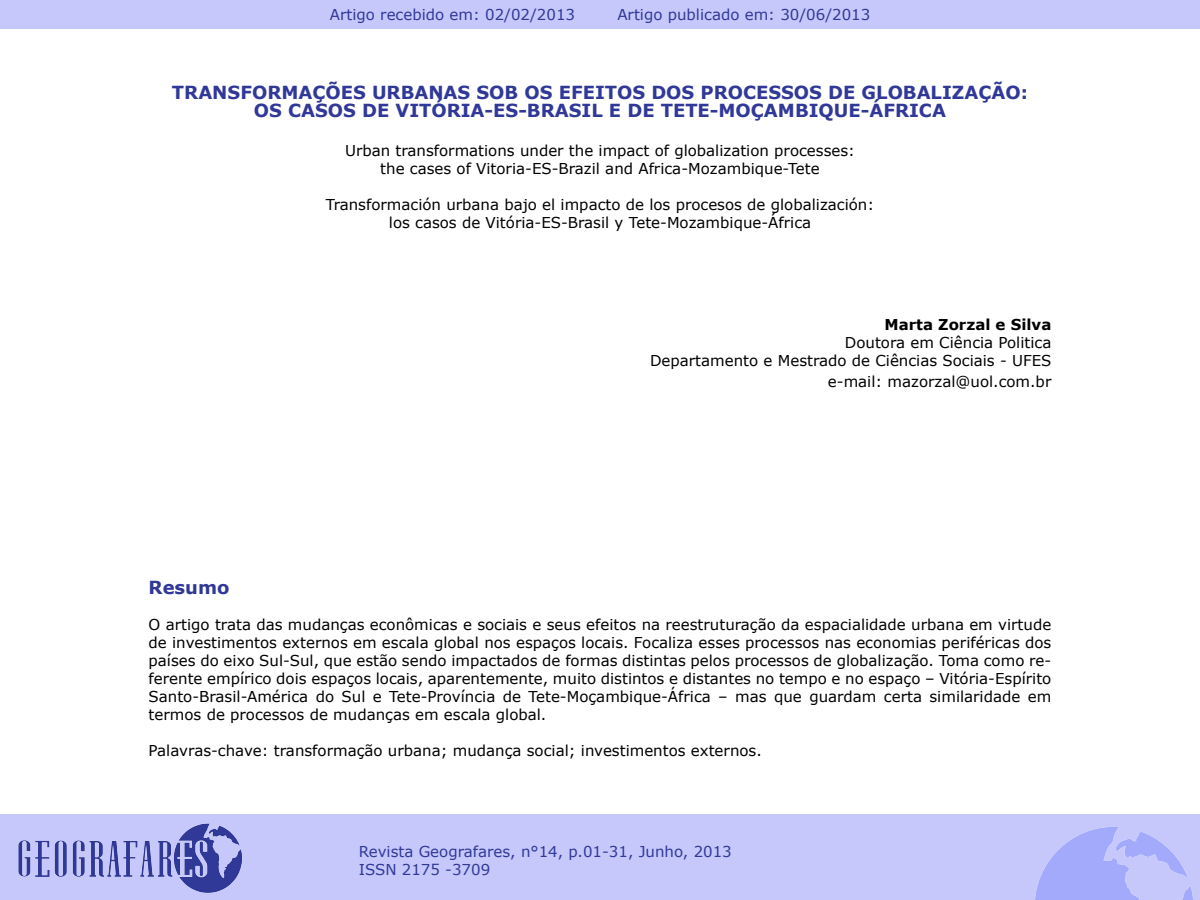
<style>
.page{position:relative;width:1200px;height:900px;background:#fff}
.page>*{position:absolute;margin:0;border:0;box-sizing:border-box;transform-origin:0 0}
.t1{font:700 18px/18px "Verdana";color:#303898;text-align:center}
.t2{font:15px/18px "Verdana";color:#000;text-align:center}
.t3{font:15px/18px "Verdana";color:#303898}
.t4{font:700 15px "Verdana";color:#000}
</style>
<div class="page">
<div style="left:0;top:814px;width:1200px;height:86px;background:#c6c8fb"></div>
<img style="left:1035px;top:827px;width:158px;height:73px">
<div style="left:0;top:0;width:1200px;height:28px;background:#c6c8fb"></div>
<img style="left:18px;top:823px;width:224px;height:70px">
<p class="t3" style="left:330px;top:5px;width:247px">Artigo recebido em: 02/02/2013</p>
<p class="t3" style="left:617px;top:5px;width:254px">Artigo publicado em: 30/06/2013</p>
<p class="t1" style="left:172px;top:83px;width:857px">TRANSFORMAÇÕES URBANAS SOB OS EFEITOS DOS PROCESSOS DE GLOBALIZAÇÃO:<br>OS CASOS DE VITÓRIA-ES-BRASIL E DE TETE-M OÇAMBIQUE-ÁFRICA</p>
<p class="t2" style="left:345px;top:142px;width:512px">Urban transformations under the impact of globalization processes: the cases of Vitoria-ES-Brazil and Africa-Mozambique-Tete</p>
<p class="t2" style="left:326px;top:196px;width:550px">Transformación urbana bajo el impacto de los procesos de globalización: los casos de Vitória-ES-Brasil y Tete-Mozambique-África</p>
<p class="t4" style="left:885px;top:314px;width:168px">M ARTA ZORZAL E SILVA</p>
<p class="t2" style="left:650px;top:334px;width:403px;text-align:right">Doutora em Ciência Politica<br>Departamento e Mestrado de Ciências Sociais - UFES</p>
<p class="t2" style="left:828px;top:373px;width:225px">e-mail: mazorzal@uol.com.br</p>
<p class="t1" style="left:149px;top:578px;width:82px">RESUMO</p>
<p class="t2" style="left:149px;top:616px;width:904px;text-align:justify">O artigo trata das mudanças econômicas e sociais e seus efeitos na reestruturação da espacialidade urbana em virtude de investimentos externos em escala global nos espaços locais. Focaliza esses processos nas economias periféricas dos países do eixo Sul-Sul, que estão sendo impactados de formas distintas pelos processos de globalização. Toma como re&shy;ferente empírico dois espaços locais, aparentemente, muito distintos e distantes no tempo e no espaço – Vitória-Espírito Santo-Brasil-América do Sul e Tete-Província de Tete-Moçambique-África – mas que guardam certa similaridade em termos de processos de mudanças em escala global.</p>
<p class="t2" style="left:149px;top:742px;width:615px">Palavras-chave: transformação urbana; mudança social; investimentos externos.</p>
<p class="t3" style="left:359px;top:843px;width:375px">Revista Geografares, n°14, p.01-31, Junho, 2013<br>ISSN 2175 -3709</p>
</div>
